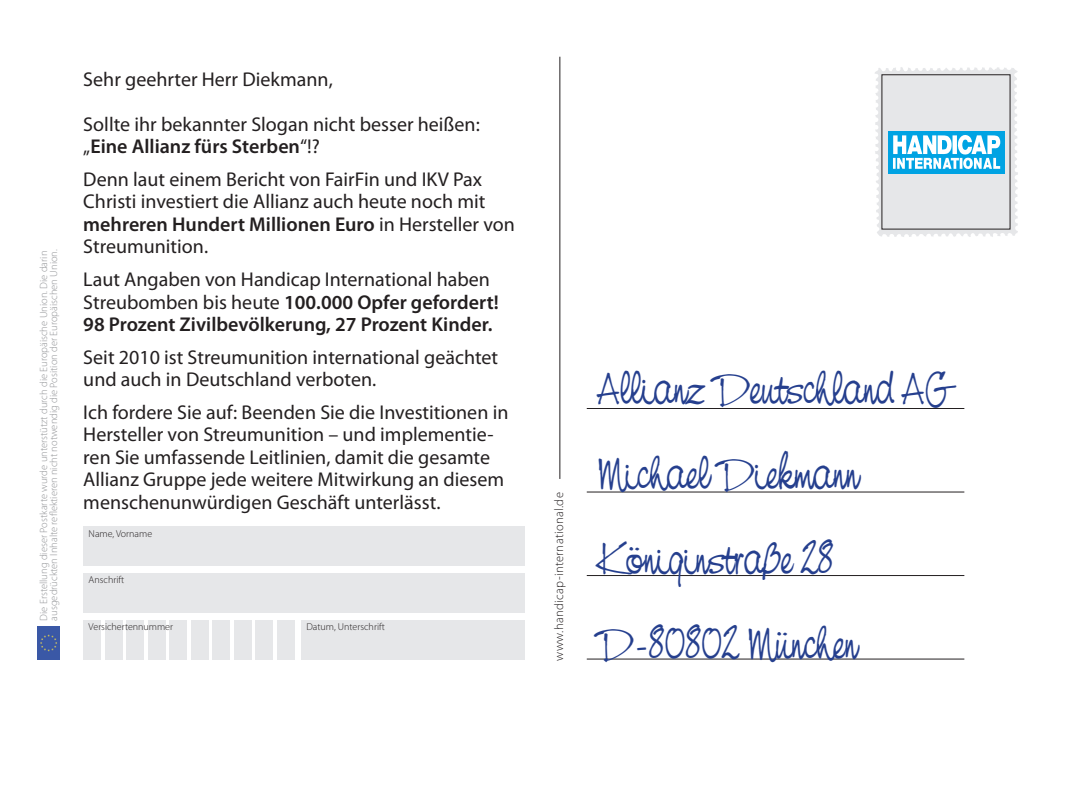
<style>
.page{position:relative;width:1092px;height:787px;background:#fff}
.page>*{position:absolute;margin:0;border:0;box-sizing:border-box;transform-origin:0 0}
.t1{font:45px "Nevison Cas D";color:#253f8e}
.t2{font:20px/22.5px "Myriad Pro";color:#231f20}
.t3{font:600 20px/22.5px "Myriad Pro";color:#231f20}
.t4{font:300 12.5px "Myriad Pro";letter-spacing:.03em;color:#231f20}
.t5{font:300 10.5px "Myriad Pro";color:#939598}
.t6{font:300 10px "Myriad Pro";color:#231f20}
.s1{font-weight:600}
.s2{font-weight:400}
</style>
<div class="page">
<hr style="left:559px;top:57px;width:1px;height:422px;background:#231f20">
<hr style="left:586px;top:658px;width:378px;height:1px;background:#231f20">
<hr style="left:586px;top:575px;width:378px;height:1px;background:#231f20">
<hr style="left:586px;top:491px;width:378px;height:1px;background:#231f20">
<hr style="left:586px;top:408px;width:378px;height:1px;background:#231f20">
<svg style="left:875px;top:67px;width:143px;height:170px;background:#c7dce6"></svg>
<img style="left:37px;top:626px;width:22px;height:33px">
<div style="left:83px;top:573px;width:441px;height:39px;background:#e6e7e9"></div>
<div style="left:277px;top:619px;width:18px;height:40px;background:#e6e7e9"></div>
<div style="left:191px;top:619px;width:18px;height:40px;background:#e6e7e9"></div>
<div style="left:234px;top:619px;width:18px;height:40px;background:#e6e7e9"></div>
<div style="left:126px;top:619px;width:18px;height:40px;background:#e6e7e9"></div>
<div style="left:105px;top:619px;width:18px;height:40px;background:#e6e7e9"></div>
<div style="left:255px;top:619px;width:18px;height:40px;background:#e6e7e9"></div>
<div style="left:169px;top:619px;width:18px;height:40px;background:#e6e7e9"></div>
<div style="left:212px;top:619px;width:18px;height:40px;background:#e6e7e9"></div>
<div style="left:148px;top:619px;width:18px;height:40px;background:#e6e7e9"></div>
<div style="left:83px;top:619px;width:18px;height:40px;background:#e6e7e9"></div>
<div style="left:83px;top:526px;width:441px;height:40px;background:#e6e7e9"></div>
<div style="left:301px;top:619px;width:223px;height:40px;background:#e6e7e9"></div>
<p class="t5" style="left:37px;top:620px;width:371px;rotate:-90deg">Die Erstellung dieser Postkarte wurde unterstützt durch die Europäische Union. Die darin</p>
<p class="t5" style="left:47px;top:620px;width:373px;rotate:-90deg">ausgedrückten Inhalte reflektieren nicht notwendig die Position der Europäischen Union.</p>
<p class="t2" style="left:83px;top:68px;width:251px">Sehr geehrter Herr Diekmann,</p>
<p class="t2" style="left:83px;top:113px;width:398px">Sollte ihr bekannter Slogan nicht besser heißen: „<span class="s1">Eine Allianz fürs Sterben</span>“!?</p>
<p class="t2" style="left:83px;top:168px;width:433px">Denn laut einem Bericht von FairFin und IKV Pax Christi investiert die Allianz auch heute noch mit <span class="s1">mehreren Hundert Millionen Euro</span> in Hersteller von Streumunition.</p>
<p class="t3" style="left:83px;top:267px;width:417px"><span class="s2">Laut Angaben von Handicap International haben<br>Streubomben bis heute</span> 100.000 Opfer gefordert!<br>98 Prozent Zivilbevölkerung, 27 Prozent Kinder.</p>
<p class="t2" style="left:83px;top:345px;width:416px">Seit 2010 ist Streumunition international geächtet und auch in Deutschland verboten.</p>
<p class="t2" style="left:83px;top:400px;width:426px">Ich fordere Sie auf: Beenden Sie die Investitionen in Hersteller von Streumunition – und implementie&shy;ren Sie umfassende Leitlinien, damit die gesamte Allianz Gruppe jede weitere Mitwirkung an diesem menschenunwürdigen Geschäft unterlässt.</p>
<p class="t6" style="left:89px;top:527px;width:65px">Name, Vorname</p>
<p class="t6" style="left:89px;top:574px;width:37px">Anschrift</p>
<p class="t6" style="left:89px;top:620px;width:86px">Versichertennummer</p>
<p class="t6" style="left:306px;top:620px;width:80px">Datum, Unterschrift</p>
<p class="t4" style="left:551px;top:661px;width:170px;rotate:-90deg">www.handicap-international.de</p>
<p class="t1" style="left:596px;top:361px;width:360px">Allianz Deutschland AG</p>
<p class="t1" style="left:596px;top:446px;width:263px">Michael Diekmann</p>
<p class="t1" style="left:596px;top:531px;width:238px">Königinstraße 28</p>
<p class="t1" style="left:596px;top:616px;width:262px">D-80802 München</p>
</div>
